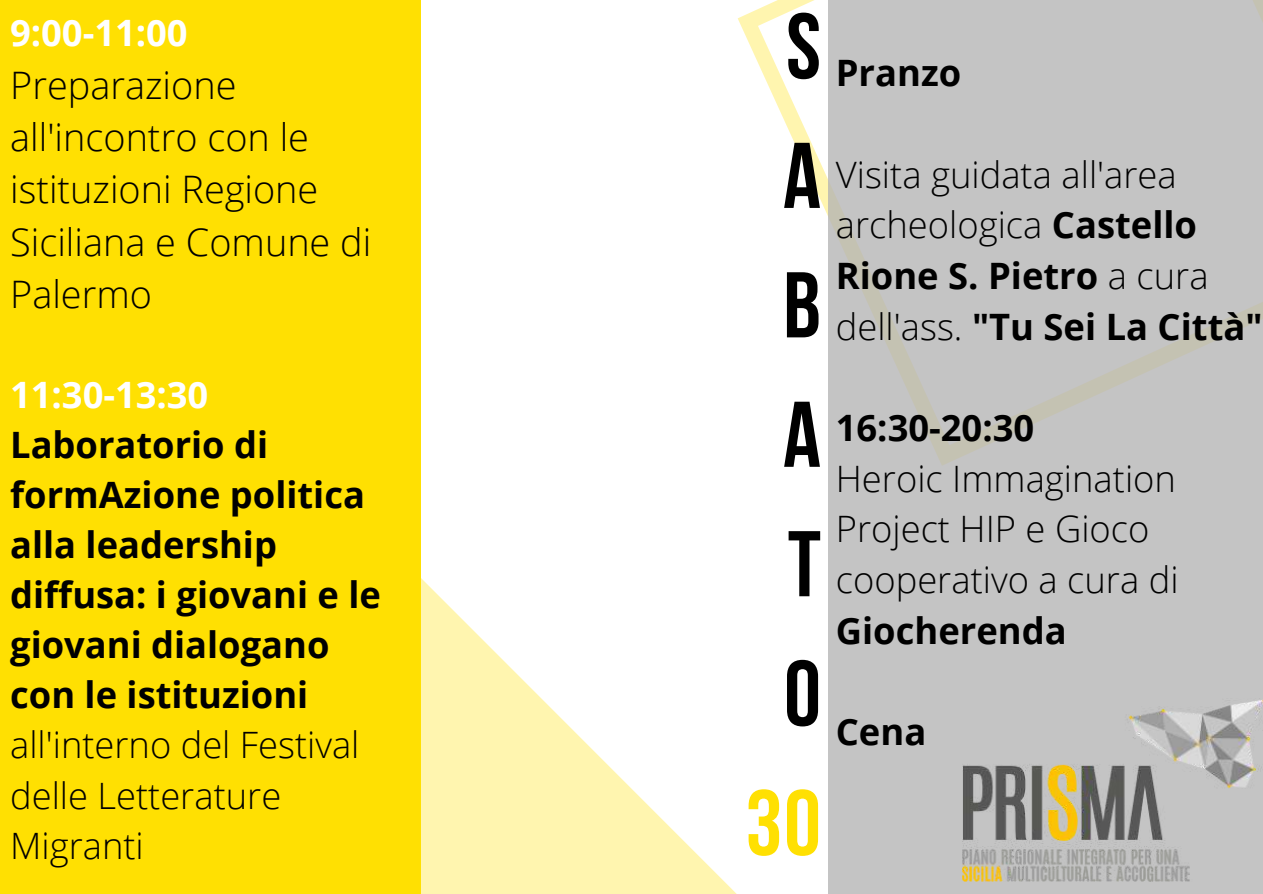
<style>
.page{position:relative;width:1263px;height:894px;background:#fff}
.page>*{position:absolute;margin:0;border:0;box-sizing:border-box;transform-origin:0 0}
.t1{font:700 93px/129.3px "Bebas Neue";color:#000;text-align:justify}
.t2{font:700 93px "Bebas Neue";color:#ffe002}
.t3{font:300 37.8px/52.3px "Open Sans";color:#000}
.t4{font:300 36.3px/50.6px "Open Sans";color:#000}
.t5{font:700 36.3px/49.9px "Open Sans";color:#000}
.t6{font:700 36.3px "Open Sans";color:#fff}
.s1{font-weight:700}
</style>
<div class="page">
<svg style="left:420px;top:402px;width:316px;height:491px"></svg>
<div style="left:0;top:0;width:420px;height:893px;background:#ffe002"></div>
<svg style="left:738px;top:0;width:90px;height:216px"></svg>
<div style="left:828px;top:0;width:435px;height:893px;background:#c4c4c4"></div>
<img style="left:962px;top:700px;width:301px;height:180px">
<p class="t6" style="left:10px;top:7px;width:179px">9:00-11:00</p>
<p class="t3" style="left:10px;top:58px;width:363px">Preparazione all'incontro con le istituzioni Regione<br>Siciliana e Comune di<br>Palermo</p>
<p class="t6" style="left:10px;top:369px;width:200px">11:30-13:30</p>
<p class="t5" style="left:10px;top:419px;width:372px">Laboratorio di formAzione politica alla leadership diffusa: i giovani e le giovani dialogano con le istituzioni</p>
<p class="t4" style="left:10px;top:719px;width:351px;line-height:49.9px">all'interno del Festival delle Letterature<br>Migranti</p>
<h1 class="t1" style="left:783px;top:-9px;width:39px">S A B A T O</h1>
<p class="t5" style="left:836px;top:47px;width:127px">Pranzo</p>
<p class="t4" style="left:836px;top:148px;width:428px">Visita guidata all'area archeologica <span class="s1">Castello<br>Rione S. Pietro</span> a cura dell'ass. <span class="s1">"Tu Sei La Città"</span></p>
<p class="t5" style="left:836px;top:402px;width:200px">16:30-20:30</p>
<p class="t4" style="left:836px;top:452px;width:344px">Heroic Immagination<br>Project HIP e Gioco cooperativo a cura di</p>
<p class="t5" style="left:836px;top:604px;width:232px">Giocherenda</p>
<p class="t5" style="left:836px;top:705px;width:92px">Cena</p>
<h1 class="t2" style="left:745px;top:785px;width:77px">30</h1>
</div>
